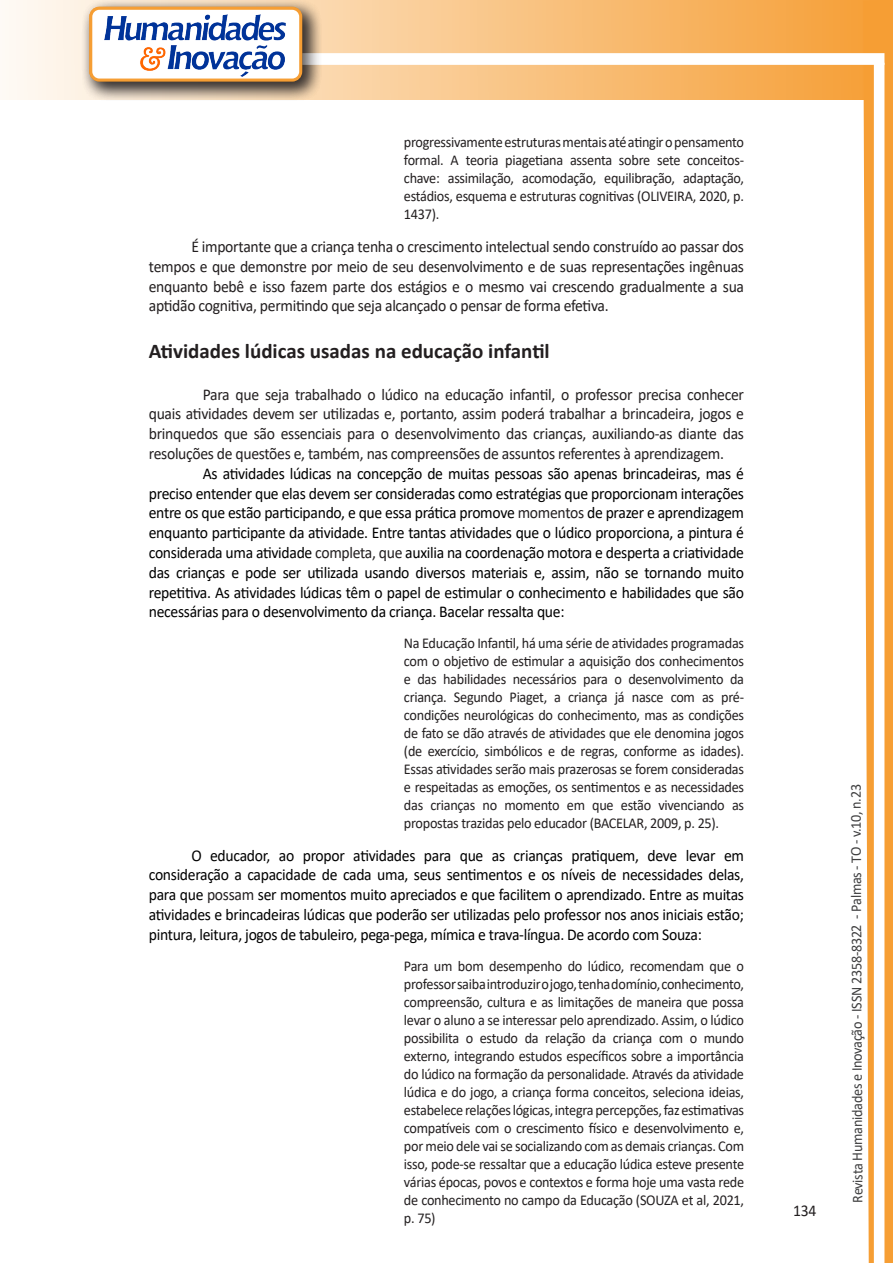
<style>
.page{position:relative;width:893px;height:1263px;background:#fff}
.page>*{position:absolute;margin:0;border:0;box-sizing:border-box;transform-origin:0 0}
.Titulo_2{font:700 21px "Calibri";color:#231f20}
.texto{font:16.5px/19.8px "Calibri";letter-spacing:-.02em;color:#000;text-align:justify;scale:.95 1}
.texto-2{font:16.5px/19.8px "Calibri";letter-spacing:-.02em;color:#231f20;text-align:justify;scale:.95 1}
.citacao{font:15px/18px "Calibri";letter-spacing:-.02em;color:#231f20;text-align:justify;scale:.95 1}
.t1{font:15px "Calibri";letter-spacing:-.025em;color:#3e3e3f;scale:.95 1}
.s1{color:#231f20}
</style>
<div class="page">
<svg style="left:5px;top:0;width:858px;height:100px;background:#f9c484"></svg>
<div style="left:302px;top:53px;width:582px;height:12px;background:#fff;border:2px solid #fff"></div>
<svg style="left:863px;top:0;width:30px;height:1263px"></svg>
<div style="left:81px;top:0;width:241px;height:102px;background:#231f20;opacity:.75"></div>
<div style="left:91px;top:8px;width:210px;height:72px;background:#fff;border-radius:9px"></div>
<img style="left:104px;top:14px;width:181px;height:62px">
<div style="left:89px;top:7px;width:213px;height:75px;border:3px solid #f69e34;border-radius:9px"></div>
<p class="citacao" style="left:404px;top:133px;width:360px">progressivamente estruturas mentais até atingir o pensamento formal. A teoria piagetiana assenta sobre sete conceitos&shy;chave: assimilação, acomodação, equilibração, adaptação, estádios, esquema e estruturas cognitivas (OLIVEIRA, 2020, p.<br>1437).</p>
<p class="texto-2" style="left:149px;top:236px;width:628px;text-indent:43px">É importante que a criança tenha o crescimento intelectual sendo construído ao passar dos tempos e que demonstre por meio de seu desenvolvimento e de suas representações ingênuas enquanto bebê e isso fazem parte dos estágios e o mesmo vai crescendo gradualmente a sua aptidão cognitiva, permitindo que seja alcançado o pensar de forma efetiva.</p>
<p class="Titulo_2" style="left:149px;top:336px;width:402px">Atividades lúdicas usadas na educação infantil</p>
<p class="texto-2" style="left:149px;top:384px;width:628px;text-indent:54px">Para que seja trabalhado o lúdico na educação infantil, o professor precisa conhecer quais atividades devem ser utilizadas e, portanto, assim poderá trabalhar a brincadeira, jogos e brinquedos que são essenciais para o desenvolvimento das crianças, auxiliando-as diante das resoluções de questões e, também, nas compreensões de assuntos referentes à aprendizagem.</p>
<p class="texto" style="left:149px;top:463px;width:628px;text-indent:54px">As atividades lúdicas na concepção de muitas pessoas são apenas brincadeiras, mas é preciso entender que elas devem ser consideradas como estratégias que proporcionam interações entre os que estão participando, e que essa prática promove <span class="s1">momentos</span> de prazer e aprendizagem enquanto participante da atividade. Entre tantas atividades que o lúdico proporciona, a pintura é considerada uma atividade <span class="s1">completa, que</span> auxilia na coordenação motora e desperta a criatividade das crianças e pode ser utilizada usando diversos materiais e, assim, não se tornando muito repetitiva. As atividades lúdicas têm o papel de estimular o conhecimento e habilidades que são necessárias para o desenvolvimento da criança. Bacelar ressalta que:</p>
<p class="citacao" style="left:404px;top:634px;width:360px">Na Educação Infantil, há uma série de atividades programadas com o objetivo de estimular a aquisição dos conhecimentos e das habilidades necessários para o desenvolvimento da criança. Segundo Piaget, a criança já nasce com as pré&shy;condições neurológicas do conhecimento, mas as condições de fato se dão através de atividades que ele denomina jogos (de exercício, simbólicos e de regras, conforme as idades).<br>Essas atividades serão mais prazerosas se forem consideradas e respeitadas as emoções, os sentimentos e as necessidades das crianças no momento em que estão vivenciando as propostas trazidas pelo educador (BACELAR, 2009, p. 25).</p>
<p class="texto" style="left:149px;top:845px;width:628px;text-indent:43px">O educador, ao propor atividades para que as crianças pratiquem, deve levar em consideração a capacidade de cada uma, seus sentimentos e os níveis de necessidades delas, para que <span class="s1">possam</span> ser momentos muito apreciados e que facilitem o aprendizado. Entre as muitas atividades e brincadeiras lúdicas que poderão ser utilizadas pelo professor nos anos iniciais estão; pintura, leitura, jogos de tabuleiro, pega-pega, mímica e trava-língua. De acordo com Souza:</p>
<p class="citacao" style="left:404px;top:956px;width:360px">Para um bom desempenho do lúdico, recomendam que o professor saiba introduzir o jogo, tenha domínio, conhecimento, compreensão, cultura e as limitações de maneira que possa levar o aluno a se interessar pelo aprendizado. Assim, o lúdico possibilita o estudo da relação da criança com o mundo externo, integrando estudos específicos sobre a importância do lúdico na formação da personalidade. Através da atividade lúdica e do jogo, a criança forma conceitos, seleciona ideias, estabelece relações lógicas, integra percepções, faz estimativas compatíveis com o crescimento físico e desenvolvimento e, por meio dele vai se socializando com as demais crianças. Com isso, pode-se ressaltar que a educação lúdica esteve presente várias épocas, povos e contextos e forma hoje uma vasta rede de conhecimento no campo da Educação (SOUZA et al, 2021, p. 75)</p>
<p class="texto-2" style="left:793px;top:1200px;width:26px">134</p>
<p class="t1" style="left:846px;top:1203px;width:442px;rotate:-90deg">Revista Humanidades e Inovação - ISSN 2358-8322 - Palmas - TO - v.10, n.23</p>
</div>
